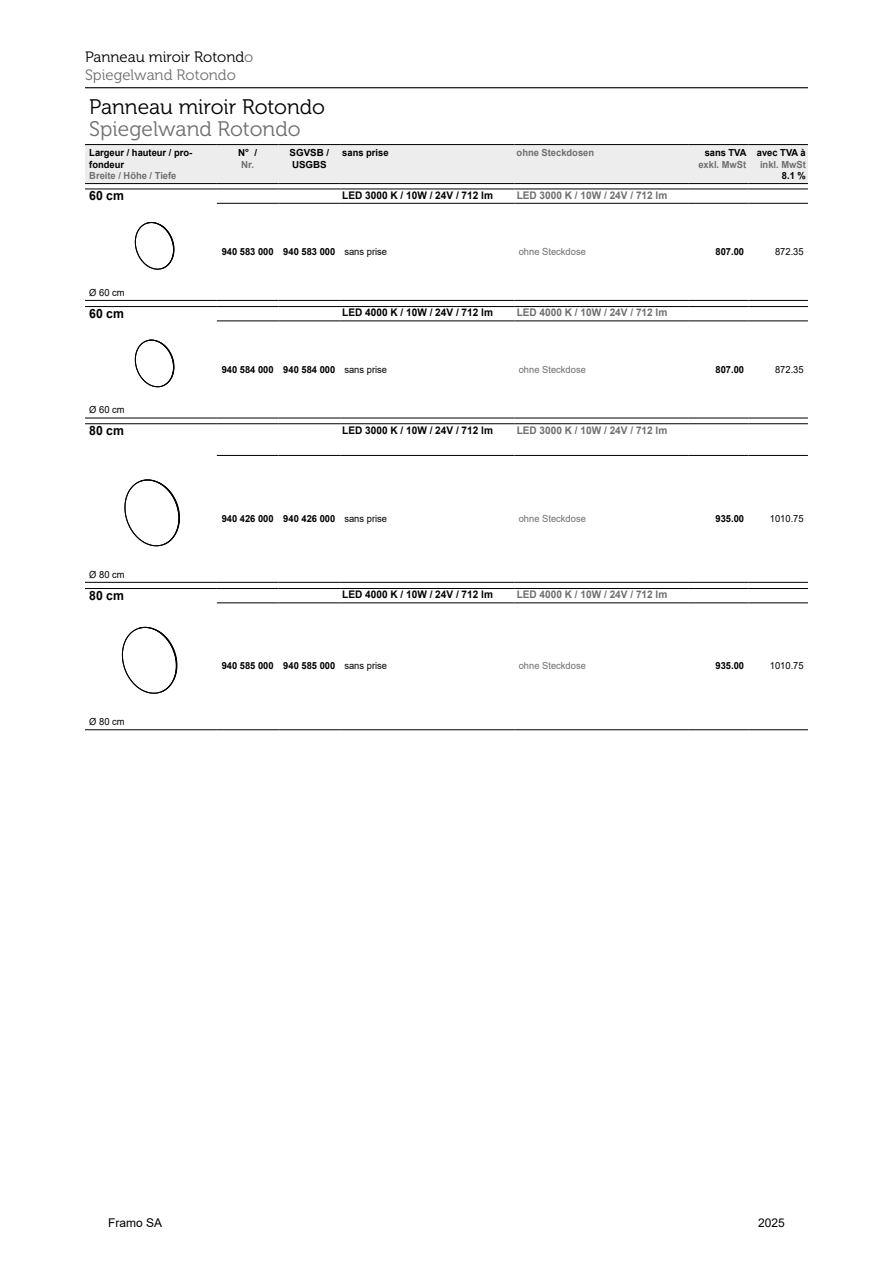
<style>
.page{position:relative;width:893px;height:1263px;background:#fff}
.page>*{position:absolute;margin:0;border:0;box-sizing:border-box;transform-origin:0 0}
.t1{font:21px "Museo 300";color:#000}
.t2{font:21px "Museo 300";color:#706f6f}
.t3{font:15px/17.2px "Museo 300";color:#000}
.t4{font:700 12.75px "Arial";color:#000;scale:.96 1}
.t5{font:12px "Arial";color:#000}
.t6{font:700 10.5px "Arial";color:#000;scale:.96 1}
.t7{font:700 10.5px "Arial";color:#706f6f;scale:.96 1}
.t8{font:700 9.75px/11.7px "Arial";color:#000;scale:.96 1}
.t9{font:9.75px "Arial";color:#706f6f;scale:.96 1}
.t10{font:700 9.75px "Arial";color:#706f6f;scale:.96 1}
.t11{font:9.75px "Arial";color:#000;scale:.96 1}
.t12{font:700 9.75px/11.7px "Arial";color:#000}
.t13{font:700 9.75px "Arial";color:#706f6f}
.s1{color:#706f6f}
.s2{font-weight:400}
</style>
<div class="page">
<hr style="left:85px;top:87px;width:723px;height:1px;background:#000">
<div style="left:85px;top:145px;width:723px;height:38px;background:#ededed"></div>
<hr style="left:85px;top:144px;width:132px;height:1px;background:#000">
<hr style="left:217px;top:144px;width:62px;height:1px;background:#000">
<hr style="left:279px;top:144px;width:61px;height:1px;background:#000">
<hr style="left:340px;top:144px;width:174px;height:1px;background:#000">
<hr style="left:514px;top:144px;width:175px;height:1px;background:#000">
<hr style="left:689px;top:144px;width:59px;height:1px;background:#000">
<hr style="left:748px;top:144px;width:60px;height:1px;background:#000">
<hr style="left:85px;top:183px;width:132px;height:1px;background:#000">
<hr style="left:217px;top:183px;width:62px;height:1px;background:#000">
<hr style="left:279px;top:183px;width:61px;height:1px;background:#000">
<hr style="left:340px;top:183px;width:174px;height:1px;background:#000">
<hr style="left:514px;top:183px;width:175px;height:1px;background:#000">
<hr style="left:689px;top:183px;width:59px;height:1px;background:#000">
<hr style="left:748px;top:183px;width:60px;height:1px;background:#000">
<hr style="left:85px;top:423px;width:132px;height:1px;background:#000">
<hr style="left:217px;top:423px;width:62px;height:1px;background:#000">
<hr style="left:279px;top:423px;width:61px;height:1px;background:#000">
<hr style="left:340px;top:423px;width:174px;height:1px;background:#000">
<hr style="left:514px;top:423px;width:175px;height:1px;background:#000">
<hr style="left:689px;top:423px;width:59px;height:1px;background:#000">
<hr style="left:748px;top:423px;width:60px;height:1px;background:#000">
<hr style="left:85px;top:582px;width:132px;height:1px;background:#000">
<hr style="left:217px;top:582px;width:62px;height:1px;background:#000">
<hr style="left:279px;top:582px;width:61px;height:1px;background:#000">
<hr style="left:340px;top:582px;width:174px;height:1px;background:#000">
<hr style="left:514px;top:582px;width:175px;height:1px;background:#000">
<hr style="left:689px;top:582px;width:59px;height:1px;background:#000">
<hr style="left:748px;top:582px;width:60px;height:1px;background:#000">
<hr style="left:217px;top:455px;width:62px;height:1px;background:#000">
<hr style="left:279px;top:455px;width:61px;height:1px;background:#000">
<hr style="left:340px;top:455px;width:174px;height:1px;background:#000">
<hr style="left:514px;top:455px;width:175px;height:1px;background:#000">
<hr style="left:689px;top:455px;width:59px;height:1px;background:#000">
<hr style="left:748px;top:455px;width:60px;height:1px;background:#000">
<svg style="left:125px;top:479px;width:55px;height:67px"></svg>
<hr style="left:85px;top:588px;width:132px;height:1px;background:#000">
<hr style="left:217px;top:588px;width:62px;height:1px;background:#000">
<hr style="left:279px;top:588px;width:61px;height:1px;background:#000">
<hr style="left:340px;top:588px;width:174px;height:1px;background:#000">
<hr style="left:514px;top:588px;width:175px;height:1px;background:#000">
<hr style="left:689px;top:588px;width:59px;height:1px;background:#000">
<hr style="left:748px;top:588px;width:60px;height:1px;background:#000">
<hr style="left:85px;top:729px;width:132px;height:1px;background:#000">
<hr style="left:217px;top:729px;width:62px;height:1px;background:#000">
<hr style="left:279px;top:729px;width:61px;height:1px;background:#000">
<hr style="left:340px;top:729px;width:174px;height:1px;background:#000">
<hr style="left:514px;top:729px;width:175px;height:1px;background:#000">
<hr style="left:689px;top:729px;width:59px;height:1px;background:#000">
<hr style="left:748px;top:729px;width:60px;height:1px;background:#000">
<hr style="left:217px;top:602px;width:62px;height:1px;background:#000">
<hr style="left:279px;top:602px;width:61px;height:1px;background:#000">
<hr style="left:340px;top:602px;width:174px;height:1px;background:#000">
<hr style="left:514px;top:602px;width:175px;height:1px;background:#000">
<hr style="left:689px;top:602px;width:59px;height:1px;background:#000">
<hr style="left:748px;top:602px;width:60px;height:1px;background:#000">
<svg style="left:122px;top:627px;width:55px;height:67px"></svg>
<hr style="left:85px;top:189px;width:132px;height:1px;background:#000">
<hr style="left:217px;top:189px;width:62px;height:1px;background:#000">
<hr style="left:279px;top:189px;width:61px;height:1px;background:#000">
<hr style="left:340px;top:189px;width:174px;height:1px;background:#000">
<hr style="left:514px;top:189px;width:175px;height:1px;background:#000">
<hr style="left:689px;top:189px;width:59px;height:1px;background:#000">
<hr style="left:748px;top:189px;width:60px;height:1px;background:#000">
<hr style="left:85px;top:300px;width:132px;height:1px;background:#000">
<hr style="left:217px;top:300px;width:62px;height:1px;background:#000">
<hr style="left:279px;top:300px;width:61px;height:1px;background:#000">
<hr style="left:340px;top:300px;width:174px;height:1px;background:#000">
<hr style="left:514px;top:300px;width:175px;height:1px;background:#000">
<hr style="left:689px;top:300px;width:59px;height:1px;background:#000">
<hr style="left:748px;top:300px;width:60px;height:1px;background:#000">
<hr style="left:217px;top:203px;width:62px;height:1px;background:#000">
<hr style="left:279px;top:203px;width:61px;height:1px;background:#000">
<hr style="left:340px;top:203px;width:174px;height:1px;background:#000">
<hr style="left:514px;top:203px;width:175px;height:1px;background:#000">
<hr style="left:689px;top:203px;width:59px;height:1px;background:#000">
<hr style="left:748px;top:203px;width:60px;height:1px;background:#000">
<svg style="left:135px;top:222px;width:39px;height:47px"></svg>
<hr style="left:85px;top:306px;width:132px;height:1px;background:#000">
<hr style="left:217px;top:306px;width:62px;height:1px;background:#000">
<hr style="left:279px;top:306px;width:61px;height:1px;background:#000">
<hr style="left:340px;top:306px;width:174px;height:1px;background:#000">
<hr style="left:514px;top:306px;width:175px;height:1px;background:#000">
<hr style="left:689px;top:306px;width:59px;height:1px;background:#000">
<hr style="left:748px;top:306px;width:60px;height:1px;background:#000">
<hr style="left:85px;top:418px;width:132px;height:1px;background:#000">
<hr style="left:217px;top:418px;width:62px;height:1px;background:#000">
<hr style="left:279px;top:418px;width:61px;height:1px;background:#000">
<hr style="left:340px;top:418px;width:174px;height:1px;background:#000">
<hr style="left:514px;top:418px;width:175px;height:1px;background:#000">
<hr style="left:689px;top:418px;width:59px;height:1px;background:#000">
<hr style="left:748px;top:418px;width:60px;height:1px;background:#000">
<hr style="left:217px;top:320px;width:62px;height:1px;background:#000">
<hr style="left:279px;top:320px;width:61px;height:1px;background:#000">
<hr style="left:340px;top:320px;width:174px;height:1px;background:#000">
<hr style="left:514px;top:320px;width:175px;height:1px;background:#000">
<hr style="left:689px;top:320px;width:59px;height:1px;background:#000">
<hr style="left:748px;top:320px;width:60px;height:1px;background:#000">
<svg style="left:135px;top:340px;width:39px;height:47px"></svg>
<h2 class="t3" style="left:85px;top:49px;width:170px">Panneau miroir Rotond<span class="s1">o<br>Spiegelwand Rotondo</span></h2>
<h1 class="t1" style="left:89px;top:95px;width:237px">Panneau miroir Rotondo</h1>
<h1 class="t2" style="left:89px;top:117px;width:213px">Spiegelwand Rotondo</h1>
<p class="t8" style="left:89px;top:147px;width:109px">Largeur / hauteur / pro&shy;fondeur</p>
<p class="t10" style="left:89px;top:169px;width:92px">Breite / Höhe / Tiefe</p>
<p class="t12" style="left:238px;top:147px;width:21px">N° /</p>
<p class="t13" style="left:241px;top:157px;width:15px">Nr.</p>
<p class="t12" style="left:290px;top:147px;width:41px">SGVSB /<br>USGBS</p>
<p class="t8" style="left:342px;top:147px;width:50px">sans prise</p>
<p class="t10" style="left:517px;top:146px;width:82px">ohne Steckdosen</p>
<p class="t8" style="left:705px;top:147px;width:45px">sans TVA</p>
<p class="t10" style="left:698px;top:157px;width:51px">exkl. MwSt</p>
<h3 class="t4" style="left:89px;top:187px;width:38px">60 cm</h3>
<p class="t6" style="left:342px;top:188px;width:158px">LED 3000 K / 10W / 24V / 712 lm</p>
<p class="t7" style="left:517px;top:188px;width:158px">LED 3000 K / 10W / 24V / 712 lm</p>
<p class="t8" style="left:757px;top:147px;width:52px">avec TVA à</p>
<p class="t10" style="left:760px;top:157px;width:49px">inkl. MwSt</p>
<p class="t8" style="left:782px;top:170px;width:26px">8.1 %</p>
<p class="t11" style="left:89px;top:286px;width:38px">Ø 60 cm</p>
<p class="t8" style="left:222px;top:246px;width:174px">940 583 000 940 583 000 <span class="s2">sans prise</span></p>
<p class="t9" style="left:519px;top:245px;width:71px">ohne Steckdose</p>
<p class="t8" style="left:715px;top:246px;width:31px">807.00</p>
<p class="t11" style="left:775px;top:245px;width:31px">872.35</p>
<h3 class="t4" style="left:89px;top:304px;width:38px">60 cm</h3>
<p class="t6" style="left:342px;top:305px;width:158px">LED 4000 K / 10W / 24V / 712 lm</p>
<p class="t7" style="left:517px;top:305px;width:158px">LED 4000 K / 10W / 24V / 712 lm</p>
<p class="t11" style="left:89px;top:403px;width:38px">Ø 60 cm</p>
<p class="t8" style="left:222px;top:363px;width:174px">940 584 000 940 584 000 <span class="s2">sans prise</span></p>
<p class="t9" style="left:519px;top:362px;width:71px">ohne Steckdose</p>
<p class="t8" style="left:715px;top:363px;width:31px">807.00</p>
<p class="t11" style="left:775px;top:362px;width:31px">872.35</p>
<h3 class="t4" style="left:89px;top:422px;width:38px">80 cm</h3>
<p class="t6" style="left:342px;top:422px;width:158px">LED 3000 K / 10W / 24V / 712 lm</p>
<p class="t7" style="left:517px;top:422px;width:158px">LED 3000 K / 10W / 24V / 712 lm</p>
<p class="t11" style="left:89px;top:567px;width:38px">Ø 80 cm</p>
<p class="t8" style="left:222px;top:513px;width:174px">940 426 000 940 426 000 <span class="s2">sans prise</span></p>
<p class="t9" style="left:519px;top:512px;width:71px">ohne Steckdose</p>
<p class="t8" style="left:715px;top:513px;width:31px">935.00</p>
<p class="t11" style="left:770px;top:512px;width:37px">1010.75</p>
<h3 class="t4" style="left:89px;top:586px;width:38px">80 cm</h3>
<p class="t6" style="left:342px;top:587px;width:158px">LED 4000 K / 10W / 24V / 712 lm</p>
<p class="t7" style="left:517px;top:587px;width:158px">LED 4000 K / 10W / 24V / 712 lm</p>
<p class="t11" style="left:89px;top:715px;width:38px">Ø 80 cm</p>
<p class="t8" style="left:222px;top:660px;width:174px">940 585 000 940 585 000 <span class="s2">sans prise</span></p>
<p class="t9" style="left:519px;top:659px;width:71px">ohne Steckdose</p>
<p class="t8" style="left:715px;top:660px;width:31px">935.00</p>
<p class="t11" style="left:770px;top:659px;width:37px">1010.75</p>
<p class="t5" style="left:108px;top:1214px;width:56px">Framo SA</p>
<p class="t5" style="left:758px;top:1214px;width:28px">2025</p>
</div>
